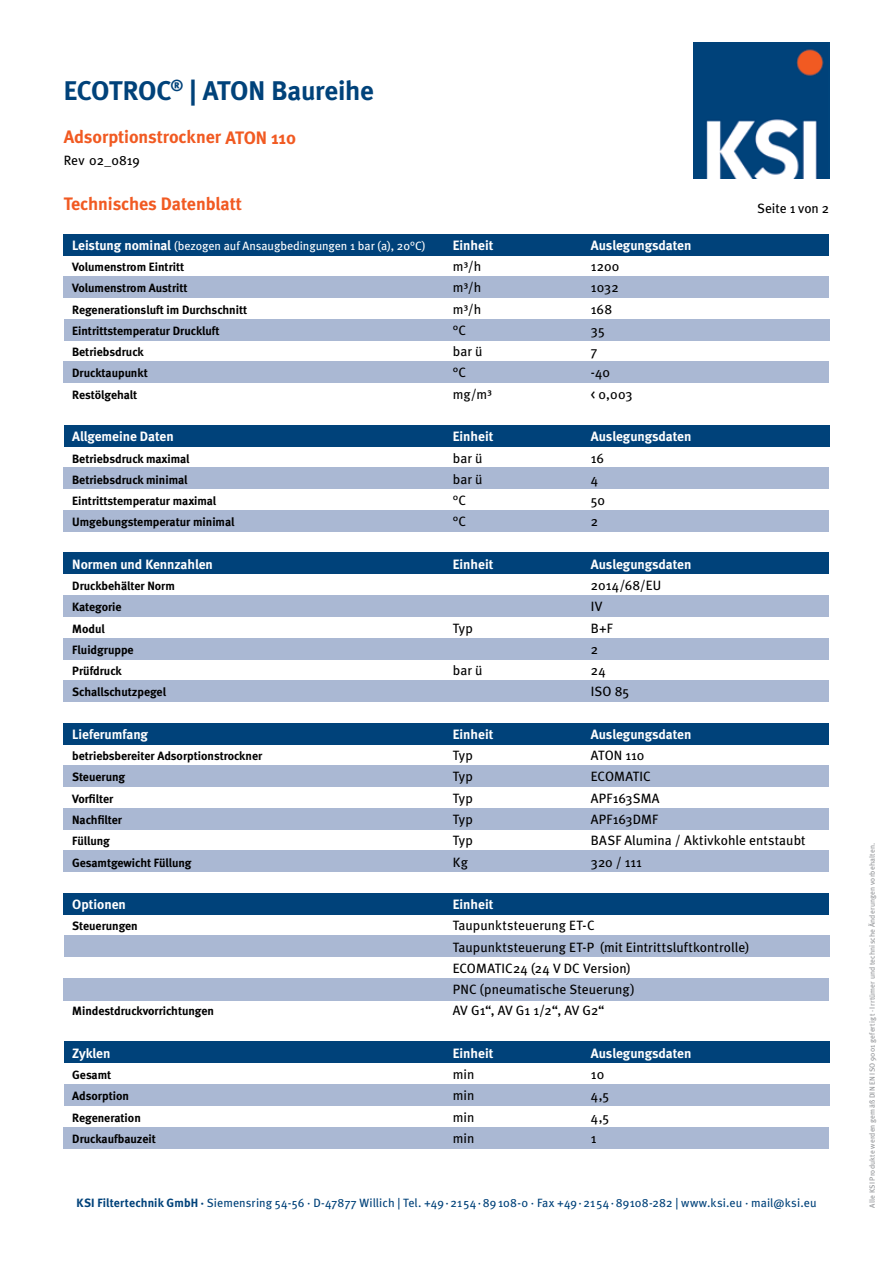
<style>
.page{position:relative;width:893px;height:1263px;background:#fff}
.page>*{position:absolute;margin:0;border:0;box-sizing:border-box;transform-origin:0 0}
.t1{font:700 27px "Meta";letter-spacing:-.01em;color:#00427a}
.t2{font:700 18px "Meta";letter-spacing:-.005em;color:#f15a22}
.t3{font:13.5px/21.3px "Meta";letter-spacing:.005em;color:#000}
.t4{font:700 13.5px "Meta";color:#fff}
.t5{font:700 12px/21.3px "Meta";color:#000}
.t6{font:12px "Meta";letter-spacing:.01em;color:#00427a}
.t7{font:7.5px "Meta";letter-spacing:.02em;color:#939598}
.s1{font-size:13.5px;color:#fff}
.s2{font-weight:400;color:#fff}
.s3{font-weight:700}
</style>
<div class="page">
<div style="left:64px;top:935px;width:765px;height:22px;background:#aab8d3"></div>
<div style="left:64px;top:978px;width:765px;height:22px;background:#aab8d3"></div>
<div style="left:64px;top:1127px;width:765px;height:21px;background:#aab8d3"></div>
<div style="left:64px;top:1084px;width:765px;height:21px;background:#aab8d3"></div>
<div style="left:64px;top:850px;width:765px;height:22px;background:#aab8d3"></div>
<div style="left:64px;top:680px;width:765px;height:22px;background:#aab8d3"></div>
<div style="left:64px;top:361px;width:765px;height:22px;background:#aab8d3"></div>
<div style="left:64px;top:765px;width:765px;height:22px;background:#aab8d3"></div>
<div style="left:64px;top:808px;width:765px;height:21px;background:#aab8d3"></div>
<div style="left:64px;top:723px;width:765px;height:21px;background:#00427a"></div>
<div style="left:64px;top:234px;width:765px;height:21px;background:#00427a"></div>
<div style="left:64px;top:638px;width:765px;height:21px;background:#aab8d3"></div>
<div style="left:64px;top:595px;width:765px;height:22px;background:#aab8d3"></div>
<div style="left:64px;top:468px;width:765px;height:21px;background:#aab8d3"></div>
<div style="left:64px;top:510px;width:765px;height:21px;background:#aab8d3"></div>
<div style="left:64px;top:319px;width:765px;height:21px;background:#aab8d3"></div>
<div style="left:64px;top:276px;width:765px;height:22px;background:#aab8d3"></div>
<img style="left:693px;top:43px;width:136px;height:136px">
<div style="left:64px;top:425px;width:765px;height:21px;background:#00427a"></div>
<div style="left:64px;top:553px;width:765px;height:21px;background:#00427a"></div>
<div style="left:64px;top:893px;width:765px;height:21px;background:#00427a"></div>
<div style="left:64px;top:1042px;width:765px;height:21px;background:#00427a"></div>
<h1 class="t1" style="left:64px;top:74px;width:311px">ECOTROC<sup>®</sup> | ATON Baureihe</h1>
<h2 class="t2" style="left:64px;top:125px;width:234px">Adsorptionstrockner ATON 110</h2>
<p class="t3" style="left:64px;top:149px;width:78px">Rev 02_0819</p>
<h2 class="t2" style="left:64px;top:193px;width:180px">Technisches Datenblatt</h2>
<p class="t5" style="left:72px;top:235px;width:355px"><span class="s1">Leistung nominal</span> <span class="s2">(bezogen auf Ansaugbedingungen 1 bar (a), 20°C)<br></span>Volumenstrom Eintritt<br>Volumenstrom Austritt<br>Regenerationsluft im Durchschnitt<br>Eintrittstemperatur Druckluft<br>Betriebsdruck<br>Drucktaupunkt<br>Restölgehalt</p>
<p class="t4" style="left:72px;top:428px;width:103px">Allgemeine Daten</p>
<p class="t5" style="left:72px;top:447px;width:164px">Betriebsdruck maximal<br>Betriebsdruck minimal<br>Eintrittstemperatur maximal<br>Umgebungstemperatur minimal</p>
<p class="t4" style="left:72px;top:556px;width:142px">Normen und Kennzahlen</p>
<p class="t5" style="left:72px;top:575px;width:104px">Druckbehälter Norm<br>Kategorie<br>Modul<br>Fluidgruppe<br>Prüfdruck<br>Schallschutzpegel</p>
<p class="t4" style="left:453px;top:237px;width:42px">Einheit</p>
<p class="t4" style="left:591px;top:237px;width:102px">Auslegungsdaten</p>
<p class="t3" style="left:453px;top:255px;width:41px">m³/h m³/h m³/h °C<br>bar ü °C mg/m³</p>
<p class="t4" style="left:453px;top:428px;width:42px">Einheit</p>
<p class="t3" style="left:453px;top:447px;width:31px">bar ü bar ü °C °C</p>
<p class="t4" style="left:453px;top:556px;width:42px">Einheit</p>
<p class="t3" style="left:453px;top:617px;width:22px">Typ</p>
<p class="t3" style="left:453px;top:659px;width:31px">bar ü</p>
<p class="t3" style="left:591px;top:255px;width:43px">1200<br>1032<br>168<br>35<br>7<br>-40<br>&lt; 0,003</p>
<p class="t4" style="left:591px;top:428px;width:102px">Auslegungsdaten</p>
<p class="t3" style="left:591px;top:447px;width:16px">16<br>4<br>50<br>2</p>
<p class="t4" style="left:591px;top:556px;width:102px">Auslegungsdaten</p>
<p class="t3" style="left:591px;top:574px;width:72px">2014/68/EU<br>IV<br>B+F<br>2<br>24<br>ISO 85</p>
<p class="t3" style="left:757px;top:197px;width:73px">Seite 1 von 2</p>
<p class="t4" style="left:453px;top:726px;width:42px">Einheit</p>
<p class="t4" style="left:591px;top:726px;width:102px">Auslegungsdaten</p>
<p class="t4" style="left:72px;top:726px;width:77px">Lieferumfang</p>
<p class="t5" style="left:72px;top:745px;width:192px">betriebsbereiter Adsorptionstrockner<br>Steuerung<br>Vorfilter<br>Nachfilter<br>Füllung<br>Gesamtgewicht Füllung</p>
<p class="t3" style="left:453px;top:744px;width:22px;text-align:justify">Typ Typ Typ Typ Typ Kg</p>
<p class="t4" style="left:72px;top:896px;width:55px">Optionen</p>
<p class="t5" style="left:72px;top:915px;width:67px">Steuerungen</p>
<p class="t3" style="left:591px;top:744px;width:216px">ATON 110<br>ECOMATIC<br>APF163SMA<br>APF163DMF<br>BASF Alumina / Aktivkohle entstaubt<br>320 / 111</p>
<p class="t4" style="left:453px;top:896px;width:42px">Einheit</p>
<p class="t3" style="left:453px;top:915px;width:298px">Taupunktsteuerung ET-C<br>Taupunktsteuerung ET-P (mit Eintrittsluftkontrolle)<br>ECOMATIC24 (24 V DC Version)<br>PNC (pneumatische Steuerung)<br>AV G1“, AV G1 1/2“, AV G2“</p>
<p class="t5" style="left:72px;top:1000px;width:143px">Mindestdruckvorrichtungen</p>
<p class="t4" style="left:72px;top:1044px;width:40px">Zyklen</p>
<p class="t5" style="left:72px;top:1064px;width:85px">Gesamt<br>Adsorption<br>Regeneration<br>Druckaufbauzeit</p>
<p class="t3" style="left:453px;top:1063px;width:23px;text-align:justify">min min min min</p>
<p class="t4" style="left:453px;top:1044px;width:42px">Einheit</p>
<p class="t4" style="left:591px;top:1044px;width:102px">Auslegungsdaten</p>
<p class="t3" style="left:591px;top:1063px;width:20px">10<br>4,5<br>4,5<br>1</p>
<p class="t6" style="left:76px;top:1195px;width:741px"><span class="s3">KSI Filtertechnik GmbH ·</span> Siemensring 54-56 · D-47877 Willich | Tel. +49·21 54·89108-0 · Fax +49·21 54·89108-282 | www.ksi.eu · mail@ksi.eu</p>
<p class="t7" style="left:868px;top:1208px;width:366px;rotate:-90deg">Alle KSI Produkte werden gemäß DIN EN ISO 9001 gefertigt · Irrtümer und technische Änderungen vorbehalten.</p>
</div>
